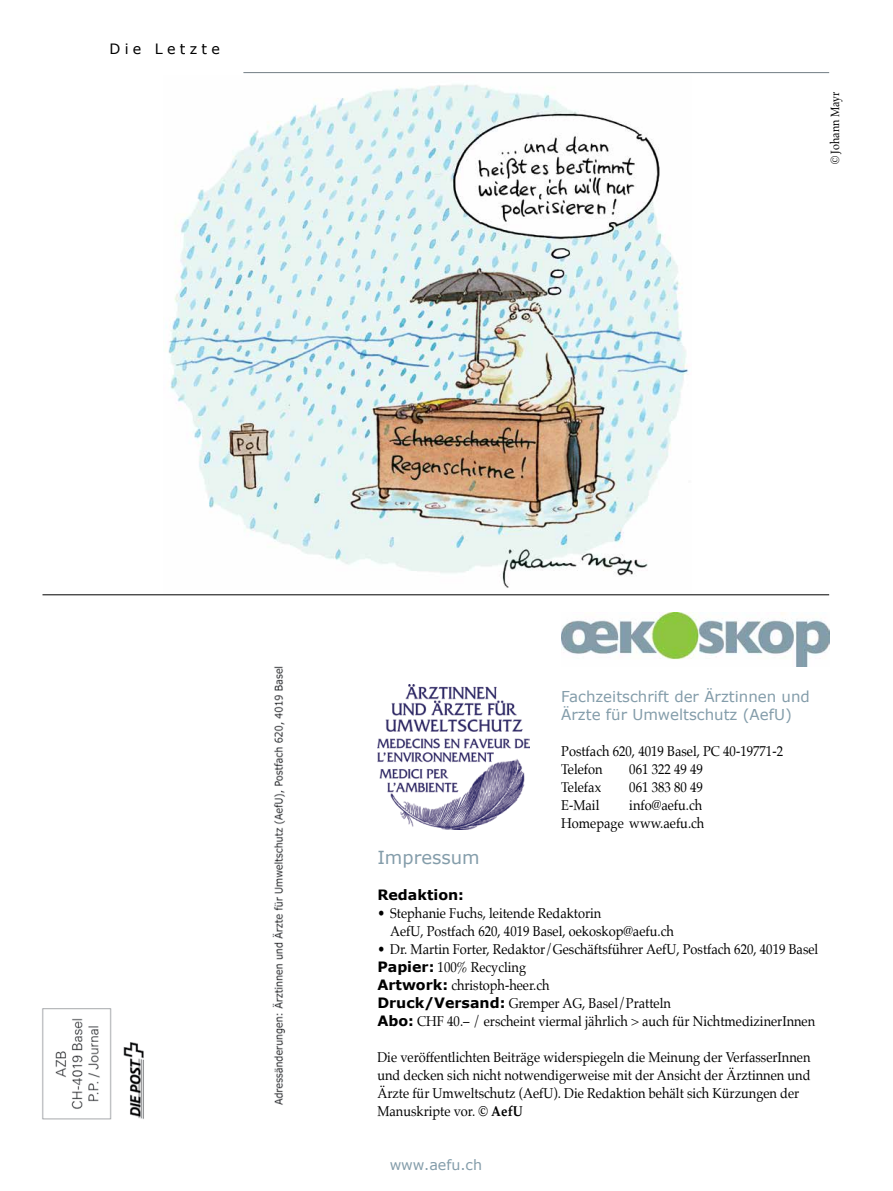
<style>
.page{position:relative;width:893px;height:1191px;background:#fff}
.page>*{position:absolute;margin:0;border:0;box-sizing:border-box;transform-origin:0 0}
.t1{font:18px "Verdana";color:#849daa}
.t2{font:15px/18px "Verdana";color:#849daa}
.t3{font:14.25px/18px "Palatino";color:#000;scale:.9 1}
.t4{font:14.25px "Verdana";color:#849daa}
.t5{font:700 14.25px "Verdana";color:#000}
.t6{font:14.25px "Verdana";letter-spacing:.3em;color:#000}
.t7{font:12px "Palatino";color:#000;scale:.9 1}
.s1{font-family:"Verdana";font-weight:700}
.s2{font-weight:700}
</style>
<div class="page">
<img style="left:166px;top:84px;width:523px;height:504px">
<hr style="left:243px;top:72px;width:586px;height:1px;background:#727d84">
<hr style="left:42px;top:594px;width:787px;height:1px;background:#000">
<img style="left:561px;top:612px;width:268px;height:54px">
<img style="left:377px;top:684px;width:153px;height:145px">
<img style="left:42px;top:666px;width:244px;height:454px">
<p class="t6" style="left:109px;top:40px;width:112px">Die Letzte</p>
<p class="t7" style="left:825px;top:164px;width:83px;rotate:-90deg">© Johann Mayr</p>
<p class="t2" style="left:561px;top:688px;width:250px">Fachzeitschrift der Ärztinnen und<br>Ärzte für Umweltschutz (AefU)</p>
<p class="t3" style="left:561px;top:742px;width:248px">Postfach 620, 4019 Basel, PC 40-19771-2<br>Telefon</p>
<p class="t3" style="left:629px;top:760px;width:83px">061 322 49 49</p>
<p class="t3" style="left:561px;top:778px;width:46px">Telefax</p>
<p class="t3" style="left:629px;top:778px;width:83px">061 383 80 49</p>
<p class="t3" style="left:561px;top:796px;width:44px">E-Mail</p>
<p class="t3" style="left:561px;top:796px;width:160px;text-align:right">info@aefu.ch<br>Homepage www.aefu.ch</p>
<p class="t1" style="left:377px;top:846px;width:104px">Impressum</p>
<p class="t5" style="left:377px;top:885px;width:88px">Redaktion:</p>
<p class="t3" style="left:390px;top:904px;width:317px;text-indent:-13px">• Stephanie Fuchs, leitende Redaktorin<br>AefU, Postfach 620, 4019 Basel, oekoskop@aefu.ch</p>
<p class="t3" style="left:377px;top:940px;width:491px">• Dr. Martin Forter, Redaktor/Geschäftsführer AefU, Postfach 620, 4019 Basel <span class="s1">Papier:</span> 100% Recycling<br><span class="s1">Artwork:</span> christoph-heer.ch<br><span class="s1">Druck/Versand:</span> Gremper AG, Basel/Pratteln<br><span class="s1">Abo:</span> CHF 40.– / erscheint viermal jährlich &gt; auch für NichtmedizinerInnen</p>
<p class="t3" style="left:377px;top:1048px;width:483px">Die veröffentlichten Beiträge widerspiegeln die Meinung der VerfasserInnen und decken sich nicht notwendigerweise mit der Ansicht der Ärztinnen und Ärzte für Umweltschutz (AefU). Die Redaktion behält sich Kürzungen der Manuskripte vor. <span class="s2">© AefU</span></p>
<p class="t4" style="left:390px;top:1156px;width:94px">www.aefu.ch</p>
</div>
